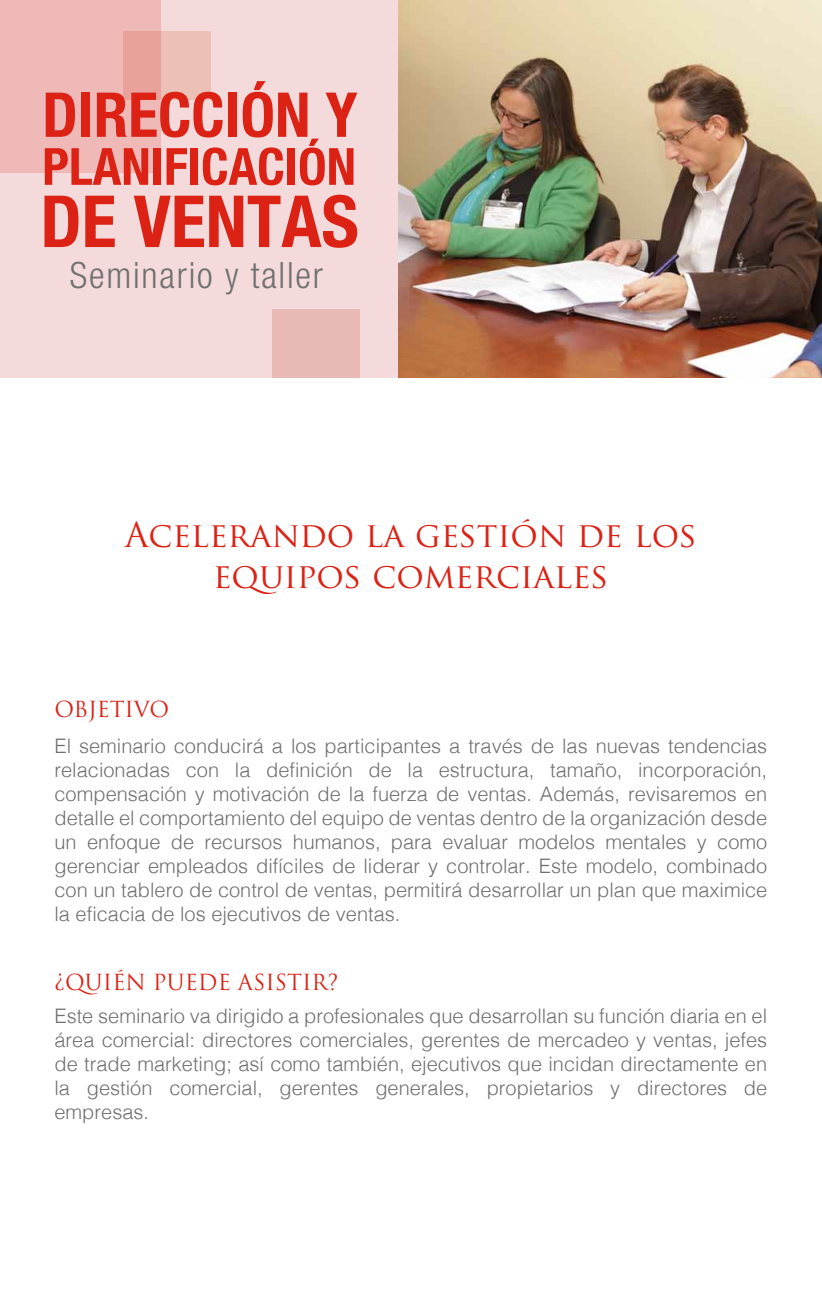
<style>
.page{position:relative;width:822px;height:1304px;background:#fff}
.page>*{position:absolute;margin:0;border:0;box-sizing:border-box;transform-origin:0 0}
.t1{font:700 condensed 72px "Helvetica Neue";color:#db2215}
.t2{font:700 condensed 62px "Helvetica Neue";color:#db2215}
.t3{font:700 condensed 51.4px "Helvetica Neue";color:#db2215}
.t4{font:300 condensed 36.2px "Helvetica Neue LT Std";letter-spacing:.05em;color:#706f6f}
.t5{font:34px/40.8px "Trajan Pro";letter-spacing:-.005em;color:#db2215;text-align:center}
.t6{font:21.6px "Trajan Pro";color:#db2215}
.t7{font:300 20px/24px "Helvetica";color:#706f6f;text-align:justify}
</style>
<div class="page">
<div style="left:0;top:0;width:821px;height:378px;background:#f4dada"></div>
<img style="left:398px;top:0;width:423px;height:378px">
<div style="left:0;top:0;width:160px;height:173px;background:#efb9b7"></div>
<svg style="left:123px;top:31px;width:87px;height:69px;background:#eab2a9"></svg>
<div style="left:272px;top:309px;width:88px;height:69px;background:#e9b9b6"></div>
<h2 class="t2" style="left:42px;top:63px;width:317px">DIRECCIÓN Y</h2>
<h3 class="t3" style="left:42px;top:124px;width:315px">PLANIFICACIÓN</h3>
<h1 class="t1" style="left:40px;top:162px;width:320px">DE VENTAS</h1>
<h3 class="t4" style="left:70px;top:255px;width:255px">Seminario y taller</h3>
<h3 class="t5" style="left:125px;top:514px;width:573px">Acelerando la gestión de los equipos comerciales</h3>
<p class="t6" style="left:54px;top:695px;width:116px">OBJETIVO</p>
<p class="t7" style="left:54px;top:732px;width:714px">El seminario conducirá a los participantes a través de las nuevas tendencias relacionadas con la definición de la estructura, tamaño, incorporación, compensación y motivación de la fuerza de ventas. Además, revisaremos en detalle el comportamiento del equipo de ventas dentro de la organización desde un enfoque de recursos humanos, para evaluar modelos mentales y como gerenciar empleados difíciles de liderar y controlar. Este modelo, combinado con un tablero de control de ventas, permitirá desarrollar un plan que maximice la eficacia de los ejecutivos de ventas.</p>
<p class="t6" style="left:54px;top:968px;width:285px">¿QUIÉN PUEDE ASISTIR?</p>
<p class="t7" style="left:54px;top:1002px;width:714px">Este seminario va dirigido a profesionales que desarrollan su función diaria en el área comercial: directores comerciales, gerentes de mercadeo y ventas, jefes de trade marketing; así como también, ejecutivos que incidan directamente en la gestión comercial, gerentes generales, propietarios y directores de empresas.</p>
</div>
